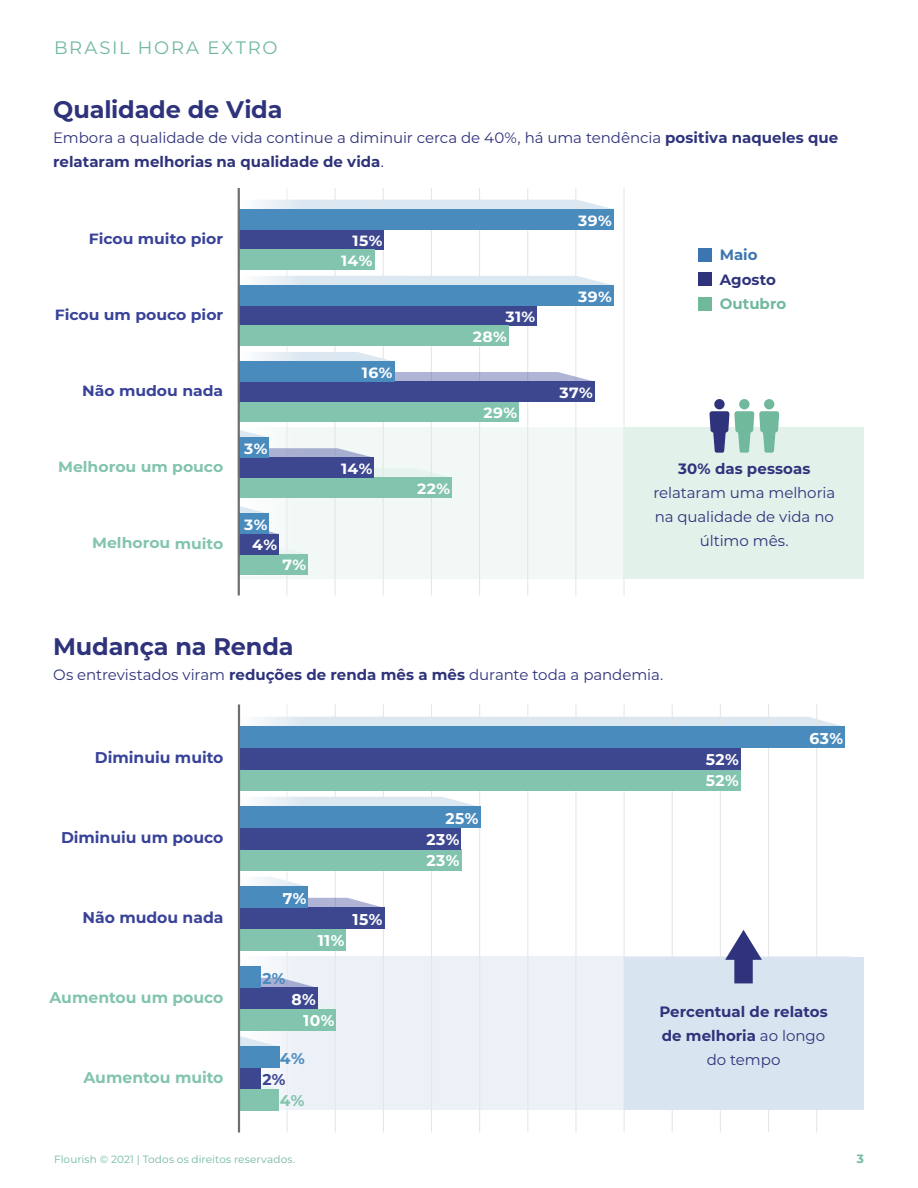
<style>
.page{position:relative;width:918px;height:1188px;background:#fff}
.page>*{position:absolute;margin:0;border:0;box-sizing:border-box;transform-origin:0 0}
.t1{font:700 24px "Montserrat";letter-spacing:-.005em;color:#2e337b}
.t2{font:18px "Montserrat";letter-spacing:.095em;color:#71b99d}
.t3{font:700 15.6px "Montserrat";letter-spacing:-.005em;color:#384299}
.t4{font:700 15.6px/21.1px "Montserrat";letter-spacing:.025em;color:#fff}
.t5{font:700 15.6px "Montserrat";letter-spacing:-.005em;color:#82c4ad}
.t6{font:700 15.6px "Montserrat";color:#4a8bbe}
.t7{font:700 15.6px "Montserrat";color:#3c478f}
.t8{font:15px/24px "Montserrat";letter-spacing:-.005em;color:#2e337b}
.t9{font:700 15px/24px "Montserrat";color:#2e337b;text-align:center}
.t10{font:700 15px "Montserrat";color:#71b99d}
.t11{font:700 15px "Montserrat";color:#3c76b0}
.t12{font:700 14.85px "Montserrat";letter-spacing:-.005em;color:#384299;scale:1.05 1}
.t13{font:700 14.85px/20.1px "Montserrat";letter-spacing:.025em;color:#fff;scale:1.05 1}
.t14{font:700 14.85px "Montserrat";letter-spacing:-.005em;color:#82c4ad;scale:1.05 1}
.t15{font:700 12px "Montserrat";color:#71b99d}
.t16{font:10.5px "Montserrat";letter-spacing:.01em;color:#71b99d}
.s1{font-weight:700}
.s2{font-weight:400}
</style>
<div class="page">
<div style="left:238px;top:427px;width:612px;height:152px;background:#f1f8f5"></div>
<svg style="left:374px;top:469px;width:78px;height:9px"></svg>
<svg style="left:301px;top:352px;width:93px;height:10px"></svg>
<div style="left:301px;top:276px;width:310px;height:9px;background:#dbe8f2"></div>
<div style="left:301px;top:200px;width:311px;height:9px;background:#dbe8f2"></div>
<hr style="left:335px;top:188px;width:1px;height:407px;background:#e5e6e6">
<hr style="left:286px;top:188px;width:1px;height:407px;background:#e5e6e6">
<hr style="left:383px;top:188px;width:1px;height:407px;background:#e5e6e6">
<hr style="left:479px;top:188px;width:1px;height:407px;background:#e5e6e6">
<hr style="left:575px;top:188px;width:1px;height:407px;background:#e5e6e6">
<hr style="left:431px;top:188px;width:1px;height:407px;background:#e5e6e6">
<hr style="left:527px;top:188px;width:1px;height:407px;background:#e5e6e6">
<hr style="left:624px;top:188px;width:1px;height:407px;background:#e5e6e6">
<svg style="left:240px;top:188px;width:61px;height:388px"></svg>
<div style="left:220px;top:229px;width:164px;height:21px;background:#3c478f"></div>
<div style="left:219px;top:209px;width:395px;height:20px;background:#4a8bbe"></div>
<div style="left:230px;top:306px;width:307px;height:20px;background:#3c478f"></div>
<svg style="left:240px;top:428px;width:29px;height:10px"></svg>
<svg style="left:394px;top:372px;width:201px;height:10px;background:#aaafd2"></svg>
<div style="left:238px;top:402px;width:281px;height:20px;background:#82c4ad"></div>
<div style="left:239px;top:382px;width:356px;height:20px;background:#3c478f"></div>
<div style="left:219px;top:362px;width:175px;height:20px;background:#4a8bbe"></div>
<svg style="left:269px;top:448px;width:105px;height:10px"></svg>
<div style="left:238px;top:478px;width:214px;height:20px;background:#82c4ad"></div>
<div style="left:239px;top:458px;width:135px;height:20px;background:#3c478f"></div>
<div style="left:219px;top:438px;width:50px;height:20px;background:#4a8bbe"></div>
<svg style="left:269px;top:524px;width:10px;height:10px"></svg>
<div style="left:238px;top:554px;width:70px;height:20px;background:#82c4ad"></div>
<div style="left:239px;top:534px;width:40px;height:20px;background:#3c478f"></div>
<div style="left:219px;top:285px;width:395px;height:21px;background:#4a8bbe"></div>
<div style="left:219px;top:250px;width:155px;height:20px;background:#82c4ad"></div>
<div style="left:238px;top:326px;width:271px;height:20px;background:#82c4ad"></div>
<svg style="left:240px;top:504px;width:29px;height:10px"></svg>
<div style="left:219px;top:514px;width:50px;height:20px;background:#4a8bbe"></div>
<div style="left:103px;top:186px;width:136px;height:409px;background:#fff"></div>
<hr style="left:238px;top:188px;width:2px;height:407px;background:#6d6e71">
<div style="left:625px;top:427px;width:239px;height:152px;background:#e3f1eb"></div>
<svg style="left:709px;top:399px;width:70px;height:54px"></svg>
<div style="left:238px;top:957px;width:612px;height:153px;background:#ecf1f7"></div>
<svg style="left:302px;top:797px;width:177px;height:10px;background:#d0e0ee"></svg>
<svg style="left:302px;top:717px;width:543px;height:10px;background:#cddfed"></svg>
<hr style="left:335px;top:704px;width:1px;height:429px;background:#e5e6e6">
<hr style="left:287px;top:704px;width:1px;height:429px;background:#e5e6e6">
<hr style="left:383px;top:704px;width:1px;height:429px;background:#e5e6e6">
<hr style="left:479px;top:704px;width:1px;height:429px;background:#e5e6e6">
<hr style="left:575px;top:704px;width:1px;height:429px;background:#e5e6e6">
<hr style="left:431px;top:704px;width:1px;height:429px;background:#e5e6e6">
<hr style="left:527px;top:704px;width:1px;height:429px;background:#e5e6e6">
<hr style="left:624px;top:704px;width:1px;height:429px;background:#e5e6e6">
<hr style="left:672px;top:704px;width:1px;height:429px;background:#e5e6e6">
<hr style="left:720px;top:704px;width:1px;height:429px;background:#e5e6e6">
<hr style="left:768px;top:704px;width:1px;height:428px;background:#e5e6e6">
<hr style="left:816px;top:704px;width:1px;height:429px;background:#e5e6e6">
<svg style="left:240px;top:704px;width:62px;height:408px"></svg>
<div style="left:239px;top:769px;width:502px;height:21px;background:#82c4ad"></div>
<div style="left:239px;top:748px;width:502px;height:21px;background:#3c478f"></div>
<div style="left:219px;top:727px;width:626px;height:21px;background:#4a8bbe"></div>
<svg style="left:240px;top:1037px;width:39px;height:10px"></svg>
<div style="left:191px;top:849px;width:270px;height:21px;background:#82c4ad"></div>
<div style="left:230px;top:828px;width:231px;height:21px;background:#3c478f"></div>
<div style="left:219px;top:807px;width:261px;height:21px;background:#4a8bbe"></div>
<svg style="left:308px;top:898px;width:76px;height:10px"></svg>
<div style="left:238px;top:929px;width:108px;height:21px;background:#82c4ad"></div>
<div style="left:239px;top:908px;width:145px;height:21px;background:#3c478f"></div>
<div style="left:229px;top:887px;width:79px;height:21px;background:#4a8bbe"></div>
<svg style="left:260px;top:978px;width:57px;height:10px"></svg>
<div style="left:238px;top:1009px;width:98px;height:21px;background:#82c4ad"></div>
<div style="left:239px;top:988px;width:78px;height:21px;background:#3c478f"></div>
<div style="left:219px;top:967px;width:41px;height:21px;background:#4a8bbe"></div>
<svg style="left:260px;top:1079px;width:19px;height:10px"></svg>
<div style="left:209px;top:1089px;width:70px;height:21px;background:#82c4ad"></div>
<div style="left:220px;top:1068px;width:40px;height:21px;background:#3c478f"></div>
<div style="left:238px;top:1047px;width:41px;height:21px;background:#4a8bbe"></div>
<div style="left:103px;top:697px;width:136px;height:438px;background:#fff"></div>
<hr style="left:238px;top:704px;width:2px;height:429px;background:#6d6e71">
<div style="left:625px;top:957px;width:239px;height:153px;background:#d8e4ef"></div>
<svg style="left:725px;top:930px;width:37px;height:53px"></svg>
<div style="left:698px;top:248px;width:14px;height:13px;background:#3c76b0"></div>
<div style="left:698px;top:273px;width:14px;height:13px;background:#2e337b"></div>
<div style="left:698px;top:298px;width:14px;height:13px;background:#71b99d"></div>
<p class="t2" style="left:54px;top:35px;width:225px">BRASIL HORA EXTRO</p>
<h1 class="t1" style="left:53px;top:92px;width:231px">Qualidade de Vida</h1>
<p class="t8" style="left:53px;top:125px;width:786px">Embora a qualidade de vida continue a diminuir cerca de 40%, há uma tendência <span class="s1">positiva naqueles que relataram melhorias na qualidade de vida</span>.</p>
<p class="t12" style="left:89px;top:228px;width:130px">Ficou muito pior</p>
<p class="t12" style="left:55px;top:304px;width:162px">Ficou um pouco pior</p>
<p class="t12" style="left:82px;top:380px;width:136px">Não mudou nada</p>
<p class="t14" style="left:58px;top:456px;width:159px">Melhorou um pouco</p>
<p class="t14" style="left:92px;top:532px;width:126px">Melhorou muito</p>
<p class="t13" style="left:244px;top:438px;width:24px">3%</p>
<p class="t13" style="left:244px;top:514px;width:24px">3%</p>
<p class="t13" style="left:252px;top:534px;width:25px">4%</p>
<p class="t13" style="left:283px;top:554px;width:24px">7%</p>
<h1 class="t1" style="left:53px;top:629px;width:242px">Mudança na Renda</h1>
<p class="t13" style="left:341px;top:230px;width:41px;text-indent:12px">15%<br>14%</p>
<p class="t13" style="left:362px;top:362px;width:31px">16%</p>
<p class="t13" style="left:341px;top:458px;width:31px">14%</p>
<p class="t13" style="left:578px;top:209px;width:34px">39%</p>
<p class="t13" style="left:473px;top:306px;width:61px;text-indent:33px">31%<br>28%</p>
<p class="t13" style="left:484px;top:402px;width:34px">29%</p>
<p class="t13" style="left:578px;top:286px;width:34px">39%</p>
<p class="t13" style="left:559px;top:382px;width:33px">37%</p>
<p class="t13" style="left:417px;top:478px;width:33px">22%</p>
<p class="t11" style="left:720px;top:244px;width:39px">Maio</p>
<p class="t9" style="left:720px;top:266px;width:58px">Agosto</p>
<p class="t10" style="left:720px;top:293px;width:68px">Outubro</p>
<p class="t9" style="left:678px;top:456px;width:134px">30% das pessoas</p>
<p class="t8" style="left:653px;top:480px;width:183px;text-align:center">relataram uma melhoria na qualidade de vida no último mês.</p>
<p class="t8" style="left:53px;top:662px;width:612px">Os entrevistados viram <span class="s1">reduções de renda mês a mês</span> durante toda a pandemia.</p>
<p class="t3" style="left:95px;top:746px;width:130px">Diminuiu muito</p>
<p class="t3" style="left:61px;top:826px;width:164px">Diminuiu um pouco</p>
<p class="t3" style="left:82px;top:906px;width:143px">Não mudou nada</p>
<p class="t4" style="left:283px;top:887px;width:25px">7%</p>
<p class="t6" style="left:262px;top:967px;width:25px">2%</p>
<p class="t4" style="left:318px;top:929px;width:28px">11%</p>
<p class="t4" style="left:353px;top:908px;width:31px">15%</p>
<p class="t4" style="left:427px;top:807px;width:53px;text-indent:19px">25%<br>23%<br>23%</p>
<p class="t4" style="left:706px;top:748px;width:34px">52%<br>52%</p>
<p class="t4" style="left:809px;top:727px;width:35px">63%</p>
<p class="t5" style="left:50px;top:986px;width:176px">Aumentou um pouco</p>
<p class="t5" style="left:84px;top:1066px;width:142px">Aumentou muito</p>
<p class="t4" style="left:291px;top:988px;width:26px">8%</p>
<p class="t4" style="left:303px;top:1009px;width:33px">10%</p>
<p class="t6" style="left:280px;top:1047px;width:26px">4%</p>
<p class="t7" style="left:262px;top:1068px;width:25px">2%</p>
<p class="t5" style="left:280px;top:1090px;width:26px">4%</p>
<p class="t9" style="left:659px;top:999px;width:170px">Percentual de relatos de melhoria <span class="s2">ao longo do tempo</span></p>
<p class="t16" style="left:54px;top:1152px;width:243px">Flourish © 2021 | Todos os direitos reservados.</p>
<p class="t15" style="left:857px;top:1150px;width:9px">3</p>
</div>
